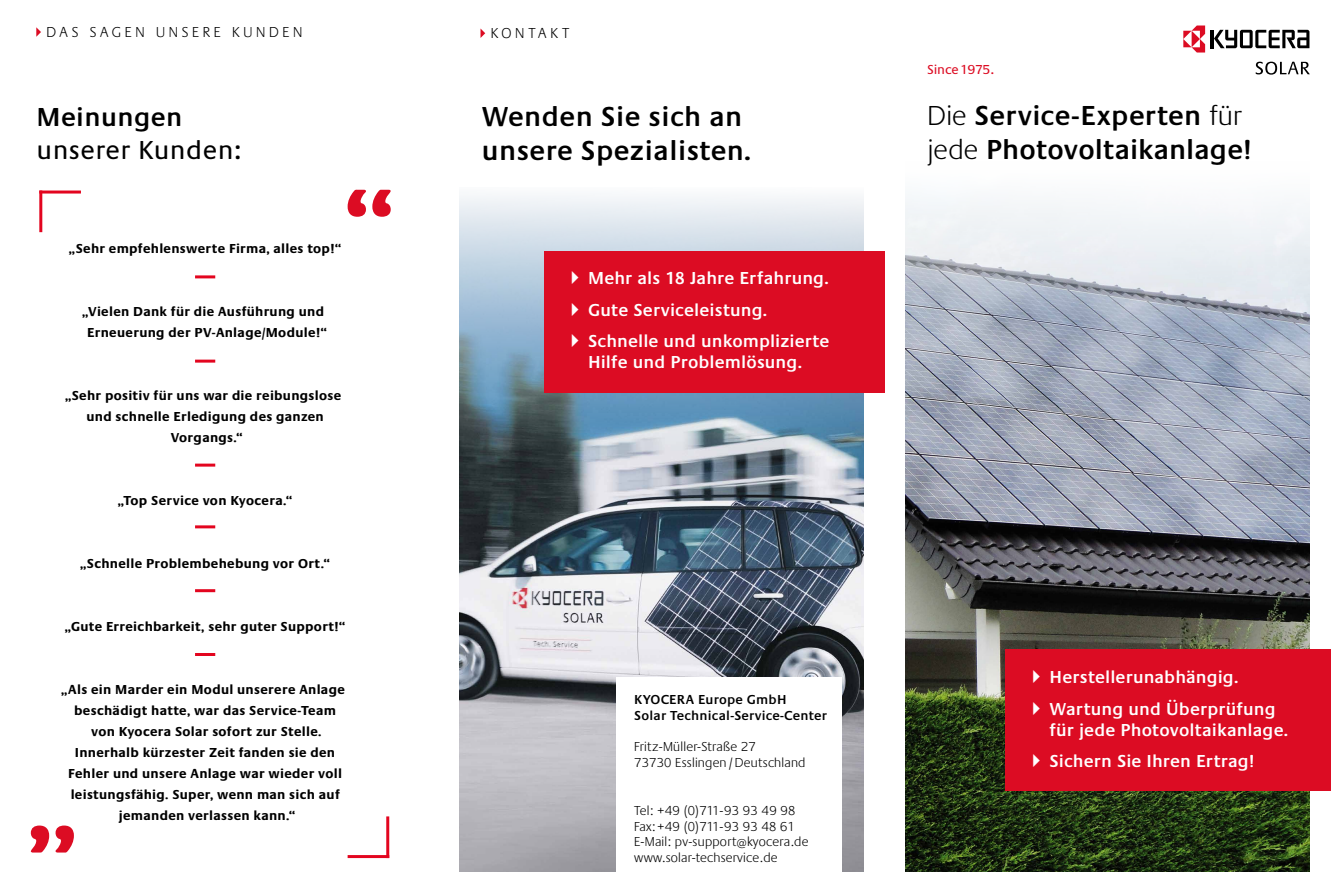
<style>
.page{position:relative;width:1331px;height:893px;background:#fff}
.page>*{position:absolute;margin:0;border:0;box-sizing:border-box;transform-origin:0 0}
.t1{font:600 28.5px/34.2px "Praxis EF";letter-spacing:.015em;color:#000}
.t2{font:27px "Praxis EF";letter-spacing:.02em;color:#000}
.t3{font:600 27px "Praxis EF";letter-spacing:.02em;color:#000}
.t4{font:600 18px/31.5px "Praxis EF";letter-spacing:.01em;color:#fff}
.t5{font:300 15px "Praxis EF";letter-spacing:.25em;color:#000}
.t6{font:700 13.5px/21px "Praxis EF";letter-spacing:.025em;color:#000;text-align:center}
.t7{font:300 13.5px/15.8px "Praxis EF";letter-spacing:.02em;color:#000}
.t8{font:600 13.5px/15.8px "Praxis EF";letter-spacing:.02em;color:#000}
.t9{font:13.5px "Praxis EF";letter-spacing:-.015em;color:#dc0c23}
.s1{font-weight:300}
</style>
<div class="page">
<img style="left:906px;top:197px;width:404px;height:675px">
<svg style="left:480px;top:29px;width:5px;height:9px"></svg>
<img style="left:459px;top:196px;width:404px;height:676px">
<div style="left:617px;top:677px;width:225px;height:216px;background:#fff"></div>
<hr style="left:1211px;top:30px;width:3px;height:18px;background:#000">
<svg style="left:1214px;top:30px;width:95px;height:18px"></svg>
<svg style="left:1183px;top:26px;width:22px;height:27px"></svg>
<svg style="left:1256px;top:61px;width:54px;height:14px"></svg>
<svg style="left:36px;top:27px;width:5px;height:10px"></svg>
<hr style="left:195px;top:275px;width:20px;height:3px;background:#e3051f">
<hr style="left:195px;top:360px;width:20px;height:3px;background:#e3051f">
<hr style="left:195px;top:464px;width:20px;height:3px;background:#e3051f">
<hr style="left:195px;top:525px;width:20px;height:3px;background:#e3051f">
<hr style="left:195px;top:589px;width:20px;height:3px;background:#e3051f">
<hr style="left:195px;top:653px;width:20px;height:3px;background:#e3051f">
<svg style="left:31px;top:825px;width:43px;height:28px"></svg>
<svg style="left:348px;top:190px;width:43px;height:27px"></svg>
<hr style="left:39px;top:191px;width:42px;height:3px;background:#e3051f">
<hr style="left:39px;top:191px;width:3px;height:41px;background:#e3051f">
<hr style="left:348px;top:855px;width:41px;height:3px;background:#e3051f">
<hr style="left:386px;top:816px;width:3px;height:42px;background:#e3051f">
<div style="left:1005px;top:649px;width:326px;height:142px;background:#dc0c23"></div>
<div style="left:544px;top:251px;width:340px;height:141px;background:#dc0c23"></div>
<p class="t5" style="left:47px;top:24px;width:257px">DAS SAGEN UNSERE KUNDEN</p>
<h2 class="t3" style="left:36px;top:102px;width:147px">Meinungen</h2>
<h2 class="t2" style="left:36px;top:135px;width:206px">unserer Kunden:</h2>
<p class="t6" style="left:69px;top:238px;width:274px">„Sehr empfehlenswerte Firma, alles top!“</p>
<p class="t6" style="left:82px;top:301px;width:246px">„Vielen Dank für die Ausführung und<br>Erneuerung der PV-Anlage/Module!“</p>
<p class="t6" style="left:65px;top:385px;width:278px">„Sehr positiv für uns war die reibungslose und schnelle Erledigung des ganzen<br>Vorgangs.“</p>
<p class="t6" style="left:118px;top:490px;width:176px">„Top Service von Kyocera.“</p>
<p class="t6" style="left:80px;top:553px;width:251px">„Schnelle Problembehebung vor Ort.“</p>
<p class="t6" style="left:65px;top:616px;width:282px">„Gute Erreichbarkeit, sehr guter Support!“</p>
<p class="t6" style="left:61px;top:679px;width:285px">„Als ein Marder ein Modul unserere Anlage beschädigt hatte, war das Service-Team von Kyocera Solar sofort zur Stelle.<br>Innerhalb kürzester Zeit fanden sie den Fehler und unsere Anlage war wieder voll leistungsfähig. Super, wenn man sich auf jemanden verlassen kann.“</p>
<p class="t5" style="left:491px;top:25px;width:80px">KONTAKT</p>
<h1 class="t1" style="left:482px;top:100px;width:271px">Wenden Sie sich an unsere Spezialisten.</h1>
<h3 class="t4" style="left:588px;top:263px;width:243px">Mehr als 18 Jahre Erfahrung.<br>Gute Serviceleistung.<br>Schnelle und unkomplizierte</h3>
<h3 class="t4" style="left:588px;top:347px;width:216px">Hilfe und Problemlösung.</h3>
<p class="t9" style="left:927px;top:63px;width:69px">Since1975.</p>
<h1 class="t1" style="left:927px;top:99px;width:325px"><span class="s1">Die</span> Service-Experten <span class="s1">für jede</span> Photovoltaikanlage!</h1>
<p class="t8" style="left:634px;top:692px;width:194px">KYOCERA Europe GmbH<br>Solar Technical-Service-Center</p>
<p class="t7" style="left:634px;top:739px;width:173px">Fritz-Müller-Straße 27<br>73730 Esslingen /Deutschland</p>
<p class="t7" style="left:634px;top:803px;width:176px">Tel: +49 (0)711-93 93 49 98<br>Fax: +49 (0)711-93 93 48 61<br>E-Mail: pv-support@kyocera.de www.solar-techservice.de</p>
<h3 class="t4" style="left:1049px;top:662px;width:228px">Herstellerunabhängig.<br>Wartung und Überprüfung</h3>
<h3 class="t4" style="left:1049px;top:714px;width:240px">für jede Photovoltaikanlage.<br>Sichern Sie Ihren Ertrag!</h3>
</div>
